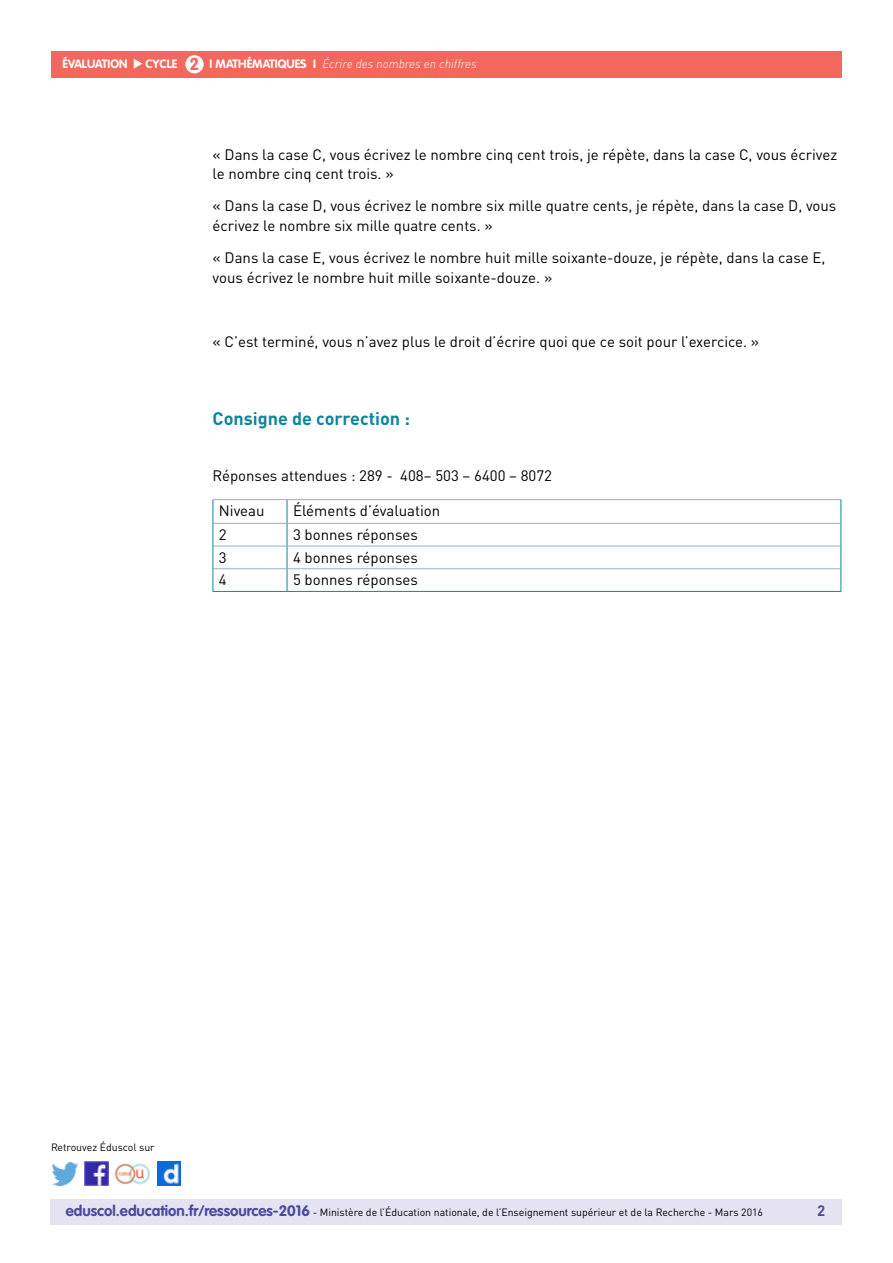
<style>
.page{position:relative;width:893px;height:1263px;background:#fff}
.page>*{position:absolute;margin:0;border:0;box-sizing:border-box;transform-origin:0 0}
.t1{font:700 18px "DIN Pro";color:#0e869e}
.t2{font:700 17.25px "VAG Rounded Std";color:#f2685d}
.t3{font:15px/19.5px "DIN Pro";color:#000}
.t4{font:700 15px "DIN Pro";color:#4b499e}
.t5{font:700 12px "VAG Rounded Std";color:#fff}
.t6{font:italic 300 12px "DIN Pro";color:#fff}
.t7{font:700 12px "DIN Pro";letter-spacing:.02em;color:#fff}
.t8{font:10.5px "DIN Pro";color:#000}
.s1{font-family:"VAG Rounded Std"}
.s2{font-family:"VAG Rounded Std";font-weight:700;font-size:15px;color:#4b499e}
</style>
<div class="page">
<div style="left:50px;top:1199px;width:791px;height:26px;background:#e5e3f2"></div>
<img style="left:85px;top:1162px;width:23px;height:23px">
<img style="left:52px;top:1163px;width:27px;height:22px">
<img style="left:158px;top:1162px;width:22px;height:23px">
<img style="left:115px;top:1163px;width:35px;height:22px">
<div style="left:51px;top:51px;width:791px;height:27px;background:#f2685d"></div>
<div style="left:185px;top:55px;width:19px;height:18px;background:#fff;border-radius:50%"></div>
<svg style="left:134px;top:59px;width:8px;height:10px"></svg>
<hr style="left:213px;top:499px;width:74px;height:1px;background:#90b5c5">
<hr style="left:287px;top:499px;width:554px;height:1px;background:#90b5c5">
<hr style="left:213px;top:523px;width:74px;height:1px;background:#90b5c5">
<hr style="left:287px;top:523px;width:554px;height:1px;background:#90b5c5">
<hr style="left:213px;top:546px;width:74px;height:1px;background:#90b5c5">
<hr style="left:287px;top:546px;width:554px;height:1px;background:#90b5c5">
<hr style="left:213px;top:568px;width:74px;height:1px;background:#90b5c5">
<hr style="left:287px;top:568px;width:554px;height:1px;background:#90b5c5">
<svg style="left:213px;top:500px;width:1px;height:91px"></svg>
<svg style="left:287px;top:500px;width:1px;height:91px"></svg>
<svg style="left:841px;top:500px;width:1px;height:91px"></svg>
<hr style="left:213px;top:591px;width:74px;height:1px;background:#0e869e">
<hr style="left:287px;top:591px;width:554px;height:1px;background:#0e869e">
<p class="t5" style="left:63px;top:57px;width:66px">ÉVALUATION</p>
<p class="t7" style="left:216px;top:54px;width:181px"><span class="s1">DISCIPLINE I</span> TITRE DE LA FICHE</p>
<p class="t5" style="left:146px;top:57px;width:33px">CYCLE</p>
<p class="t5" style="left:210px;top:57px;width:108px">I MATHÉMATIQUES I</p>
<p class="t2" style="left:190px;top:53px;width:11px">2</p>
<p class="t6" style="left:322px;top:55px;width:156px">Écrire des nombres en chiffres</p>
<p class="t3" style="left:213px;top:143px;width:626px">« Dans la case C, vous écrivez le nombre cinq cent trois, je répète, dans la case C, vous écrivez le nombre cinq cent trois. »</p>
<p class="t3" style="left:213px;top:195px;width:625px">« Dans la case D, vous écrivez le nombre six mille quatre cents, je répète, dans la case D, vous écrivez le nombre six mille quatre cents. »</p>
<p class="t3" style="left:213px;top:246px;width:614px">« Dans la case E, vous écrivez le nombre huit mille soixante-douze, je répète, dans la case E, vous écrivez le nombre huit mille soixante-douze. »</p>
<p class="t3" style="left:213px;top:330px;width:548px">« C’est terminé, vous n’avez plus le droit d’écrire quoi que ce soit pour l’exercice. »</p>
<p class="t1" style="left:213px;top:403px;width:199px">Consigne de correction :</p>
<p class="t3" style="left:213px;top:464px;width:341px">Réponses attendues : 289 - 408– 503 – 6400 – 8072</p>
<p class="t3" style="left:219px;top:500px;width:47px">Niveau</p>
<p class="t3" style="left:293px;top:500px;width:149px">Éléments d’évaluation</p>
<p class="t3" style="left:219px;top:523px;width:9px">2</p>
<p class="t3" style="left:293px;top:523px;width:126px">3 bonnes réponses</p>
<p class="t3" style="left:219px;top:546px;width:9px">3</p>
<p class="t3" style="left:293px;top:546px;width:126px">4 bonnes réponses</p>
<p class="t3" style="left:219px;top:569px;width:9px">4</p>
<p class="t3" style="left:293px;top:569px;width:126px">5 bonnes réponses</p>
<p class="t8" style="left:51px;top:1139px;width:105px">Retrouvez Éduscol sur</p>
<p class="t8" style="left:66px;top:1204px;width:699px"><span class="s2">eduscol.education.fr/ressources-2016</span> - Ministère de l’Éducation nationale, de l’Enseignement supérieur et de la Recherche - Mars 2016</p>
<p class="t4" style="left:817px;top:1198px;width:10px">2</p>
</div>
